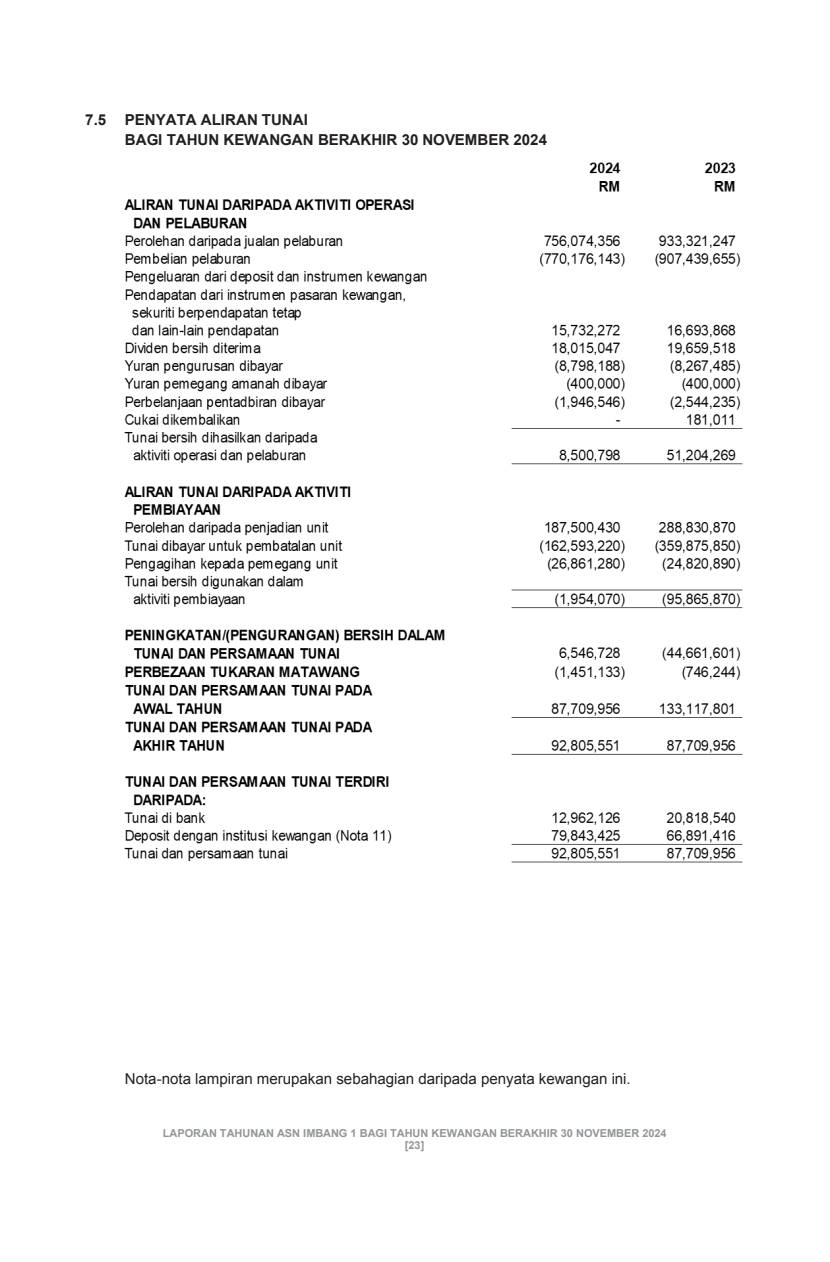
<style>
.page{position:relative;width:830px;height:1262px;background:#fff}
.page>*{position:absolute;margin:0;border:0;box-sizing:border-box;transform-origin:0 0}
.t1{font:15px "Arial";color:#231f20}
.t2{font:700 15px/20px "Arial";letter-spacing:-.005em;color:#231f20}
.t3{font:700 11px/12.5px "Arial";letter-spacing:-.005em;color:#939598;text-align:center}
</style>
<div class="page">
<img style="left:124px;top:162px;width:618px;height:700px">
<p class="t2" style="left:125px;top:110px;width:423px;text-indent:-40px">7.5 PENYATA ALIRAN TUNAI<br>BAGI TAHUN KEWANGAN BERAKHIR 30 NOVEMBER 2024</p>
<p class="t1" style="left:125px;top:1068px;width:507px">Nota-nota lampiran merupakan sebahagian daripada penyata kewangan ini.</p>
<p class="t3" style="left:163px;top:1126px;width:505px">LAPORAN TAHUNAN ASN IMBANG 1 BAGI TAHUN KEWANGAN BERAKHIR 30 NOVEMBER 2024 [23]</p>
</div>
